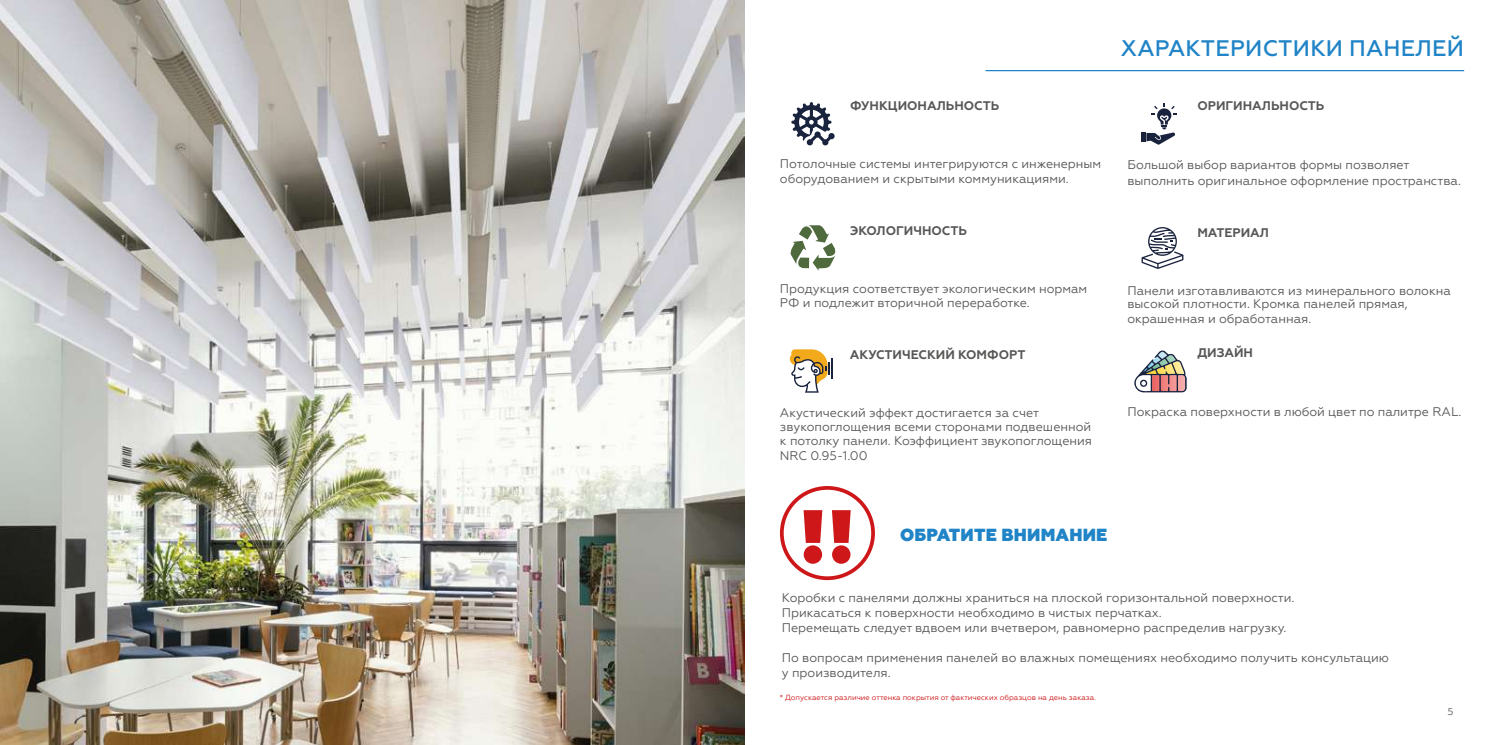
<style>
.page{position:relative;width:1489px;height:745px;background:#fff}
.page>*{position:absolute;margin:0;border:0;box-sizing:border-box;transform-origin:0 0}
.t1{font:800 75px "Geometria";color:#cd1719}
.t2{font:500 22.5px "Geometria";letter-spacing:.01em;color:#2084c7}
.t3{font:800 17.5px "Geometria";letter-spacing:.01em;color:#2084c7}
.t4{font:12.5px/15px "Geometria";color:#575756}
.t5{font:700 12.5px "Geometria";color:#575756}
.t6{font:10px "Geometria";color:#575756}
.t7{font:7.5px "Geometria";color:#cd1719}
</style>
<div class="page">
<img style="left:0;top:0;width:744px;height:744px">
<svg style="left:791px;top:102px;width:43px;height:43px"></svg>
<svg style="left:790px;top:225px;width:46px;height:45px"></svg>
<svg style="left:789px;top:349px;width:40px;height:43px"></svg>
<hr style="left:831px;top:357px;width:2px;height:21px;background:#19233d">
<hr style="left:1141px;top:132px;width:4px;height:10px;background:#19233d">
<svg style="left:1146px;top:103px;width:30px;height:42px"></svg>
<div style="left:780px;top:485px;width:94px;height:94px;border:4px solid #cd1719;border-radius:50%"></div>
<svg style="left:1141px;top:227px;width:42px;height:42px"></svg>
<svg style="left:1134px;top:350px;width:52px;height:42px"></svg>
<hr style="left:985px;top:70px;width:478px;height:1px;background:#2084c7">
<h2 class="t2" style="left:1120px;top:35px;width:344px">ХАРАКТЕРИСТИКИ ПАНЕЛЕЙ</h2>
<p class="t5" style="left:850px;top:98px;width:151px">ФУНКЦИОНАЛЬНОСТЬ</p>
<p class="t5" style="left:1197px;top:98px;width:129px">ОРИГИНАЛЬНОСТЬ</p>
<p class="t4" style="left:780px;top:156px;width:323px">Потолочные системы интегрируются с инженерным оборудованием и скрытыми коммуникациями.</p>
<p class="t4" style="left:1127px;top:157px;width:335px">Большой выбор вариантов формы позволяет выполнить оригинальное оформление пространства.</p>
<p class="t5" style="left:850px;top:223px;width:118px">ЭКОЛОГИЧНОСТЬ</p>
<p class="t5" style="left:1197px;top:225px;width:73px">МАТЕРИАЛ</p>
<p class="t4" style="left:780px;top:282px;width:309px;line-height:13.8px">Продукция соответствует экологическим нормам<br>РФ и подлежит вторичной переработке.</p>
<p class="t5" style="left:849px;top:347px;width:177px">АКУСТИЧЕСКИЙ КОМФОРТ</p>
<p class="t4" style="left:1127px;top:283px;width:325px;line-height:13.8px">Панели изготавливаются из минерального волокна высокой плотности. Кромка панелей прямая,</p>
<p class="t4" style="left:1127px;top:311px;width:185px">окрашенная и обработанная.</p>
<p class="t5" style="left:1197px;top:345px;width:57px">ДИЗАЙН</p>
<p class="t4" style="left:780px;top:406px;width:314px;line-height:13.8px">Акустический эффект достигается за счет звукопоглощения всеми сторонами подвешенной к потолку панели. Коэффициент звукопоглощения</p>
<p class="t4" style="left:780px;top:447px;width:89px">NRC 0.95-1.00</p>
<p class="t4" style="left:1127px;top:404px;width:335px">Покраска поверхности в любой цвет по палитре RAL.</p>
<h1 class="t1" style="left:798px;top:491px;width:58px">!!</h1>
<h3 class="t3" style="left:900px;top:524px;width:209px">ОБРАТИТЕ ВНИМАНИЕ</h3>
<p class="t4" style="left:781px;top:589px;width:514px">Коробки с панелями должны храниться на плоской горизонтальной поверхности.<br>Прикасаться к поверхности необходимо в чистых перчатках.<br>Перемещать следует вдвоем или вчетвером, равномерно распределив нагрузку.</p>
<p class="t4" style="left:781px;top:649px;width:608px">По вопросам применения панелей во влажных помещениях необходимо получить консультацию у производителя.</p>
<p class="t7" style="left:780px;top:692px;width:317px">* Допускается различие оттенка покрытия от фактических образцов на день заказа.</p>
<p class="t6" style="left:1447px;top:705px;width:7px">5</p>
</div>
